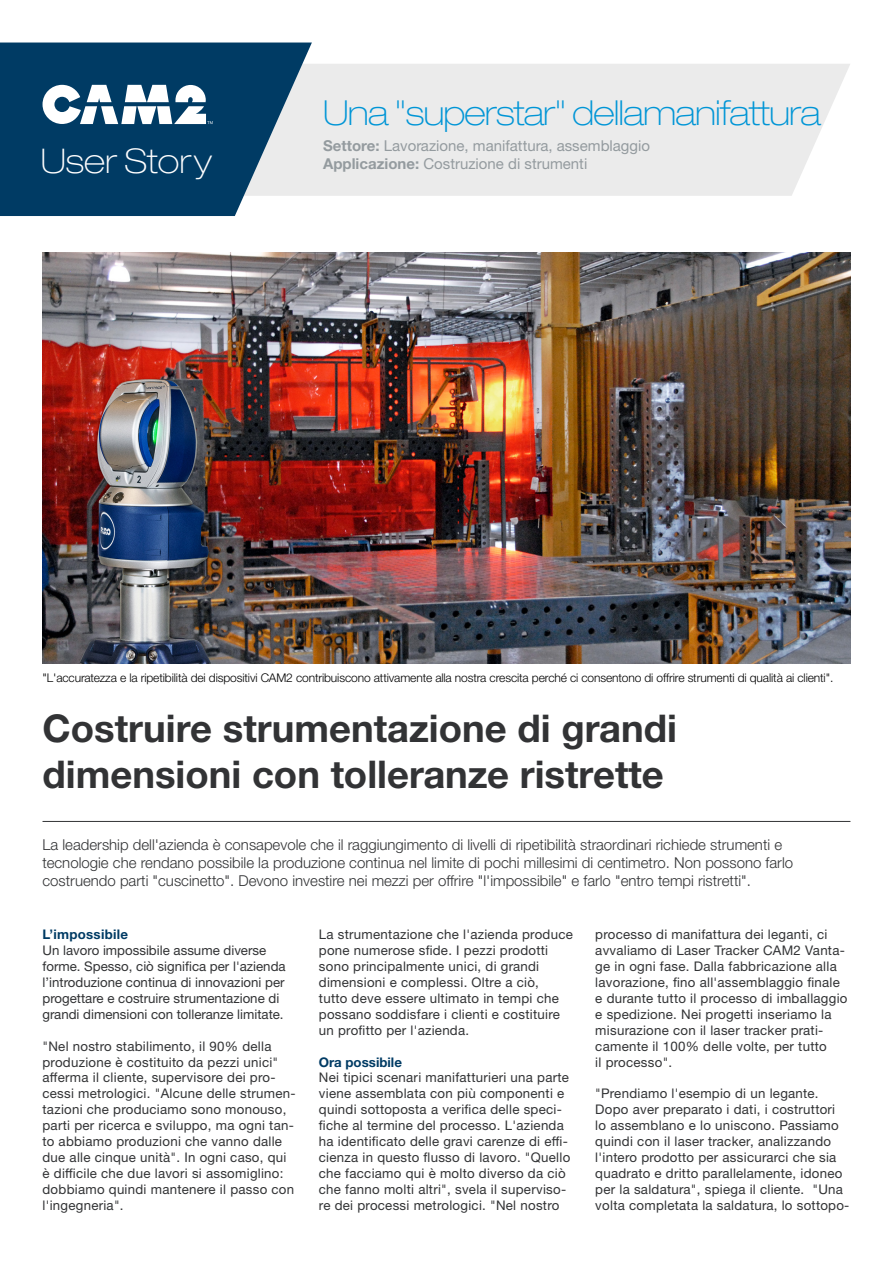
<style>
.page{position:relative;width:893px;height:1263px;background:#fff}
.page>*{position:absolute;margin:0;border:0;box-sizing:border-box;transform-origin:0 0}
.t1{font:700 38.25px/45.9px "Helvetica Neue LTW1 G";color:#323335}
.t2{font:100 expanded 34.5px "Helvetica Neue LTW1 G";letter-spacing:-.025em;color:#0095d6}
.t3{font:100 expanded 34.05px "Helvetica Neue LTW1 G";color:#fff}
.t4{font:300 15px/18px "Helvetica Neue LTW1 G";color:#323335}
.t5{font:15px/18px "Helvetica Neue LTW1 G";color:#949b9f}
.t6{font:13.35px/15.9px "Helvetica Neue LTW1 G";letter-spacing:.02em;color:#323335}
.t7{font:13.35px/15.9px "Helvetica Neue LTW1 G";color:#323335}
.t8{font:700 13.35px "Helvetica Neue LTW1 G";letter-spacing:.01em;color:#003b64}
.t9{font:300 12px "Helvetica Neue LTW1 G";letter-spacing:-.01em;color:#000}
.s1{font-weight:700}
</style>
<div class="page">
<div style="left:312px;top:64px;width:538px;height:132px;background:#ebebeb"></div>
<svg style="left:0;top:43px;width:312px;height:173px;fill:#003b64"></svg>
<svg style="left:43px;top:85px;width:170px;height:39px"></svg>
<img style="left:43px;top:252px;width:807px;height:412px">
<hr style="left:43px;top:821px;width:807px;height:1px;background:#323335">
<h3 class="t3" style="left:41px;top:140px;width:173px">User Stor y</h3>
<h2 class="t2" style="left:323px;top:91px;width:499px">Una "superstar" dellamanifattura</h2>
<p class="t5" style="left:323px;top:137px;width:328px"><span class="s1">Settore:</span> Lavorazione, manifattura, assemblaggio<br><span class="s1">Applicazione:</span> Costruzione di strumenti</p>
<p class="t9" style="left:43px;top:670px;width:792px">"L'accuratezza e la ripetibilità dei dispositivi CAM2 contribuiscono attivamente alla nostra crescita perché ci consentono di offrire strumenti di qualità ai clienti".</p>
<h1 class="t1" style="left:43px;top:705px;width:636px">Costruire strumentazione di grandi dimensioni con tolleranze ristrette</h1>
<p class="t4" style="left:43px;top:836px;width:752px">La leadership dell'azienda è consapevole che il raggiungimento di livelli di ripetibilità straordinari richiede strumenti e tecnologie che rendano possibile la produzione continua nel limite di pochi millesimi di centimetro. Non possono farlo costruendo parti "cuscinetto". Devono investire nei mezzi per offrire "l'impossibile" e farlo "entro tempi ristretti".</p>
<p class="t8" style="left:43px;top:926px;width:87px">L’impossibile</p>
<p class="t7" style="left:43px;top:942px;width:245px">Un lavoro impossibile assume diverse forme. Spesso, ciò significa per l'azienda l’introduzione continua di innovazioni per progettare e costruire strumentazione di grandi dimensioni con tolleranze limitate.</p>
<p class="t6" style="left:43px;top:1038px;width:255px">"Nel nostro stabilimento, il 90% della produzione è costituito da pezzi unici" afferma il cliente, supervisore dei pro&shy;cessi metrologici. "Alcune delle strumen&shy;tazioni che produciamo sono monouso, parti per ricerca e sviluppo, ma ogni tan&shy;to abbiamo produzioni che vanno dalle due alle cinque unità". In ogni caso, qui è difficile che due lavori si assomiglino: dobbiamo quindi mantenere il passo con l'ingegneria".</p>
<p class="t6" style="left:319px;top:926px;width:255px">La strumentazione che l'azienda produce pone numerose sfide. I pezzi prodotti sono principalmente unici, di grandi dimensioni e complessi. Oltre a ciò,<br>tutto deve essere ultimato in tempi che possano soddisfare i clienti e costituire un profitto per l'azienda.</p>
<p class="t8" style="left:319px;top:1053px;width:85px">Ora possibile</p>
<p class="t6" style="left:319px;top:1070px;width:253px">Nei tipici scenari manifatturieri una parte viene assemblata con più componenti e quindi sottoposta a verifica delle speci&shy;fiche al termine del processo. L'azienda ha identificato delle gravi carenze di effi&shy;cienza in questo flusso di lavoro. "Quello che facciamo qui è molto diverso da ciò che fanno molti altri", svela il superviso&shy;re dei processi metrologici. "Nel nostro</p>
<p class="t6" style="left:595px;top:926px;width:254px">processo di manifattura dei leganti, ci avvaliamo di Laser Tracker CAM2 Vanta&shy;ge in ogni fase. Dalla fabbricazione alla lavorazione, fino all'assemblaggio finale e durante tutto il processo di imballaggio e spedizione. Nei progetti inseriamo la misurazione con il laser tracker prati&shy;camente il 100% delle volte, per tutto<br>il processo".</p>
<p class="t6" style="left:595px;top:1085px;width:256px">"Prendiamo l'esempio di un legante.<br>Dopo aver preparato i dati, i costruttori<br>lo assemblano e lo uniscono. Passiamo quindi con il laser tracker, analizzando l'intero prodotto per assicurarci che sia quadrato e dritto parallelamente, idoneo per la saldatura", spiega il cliente. "Una volta completata la saldatura, lo sottopo-</p>
</div>
